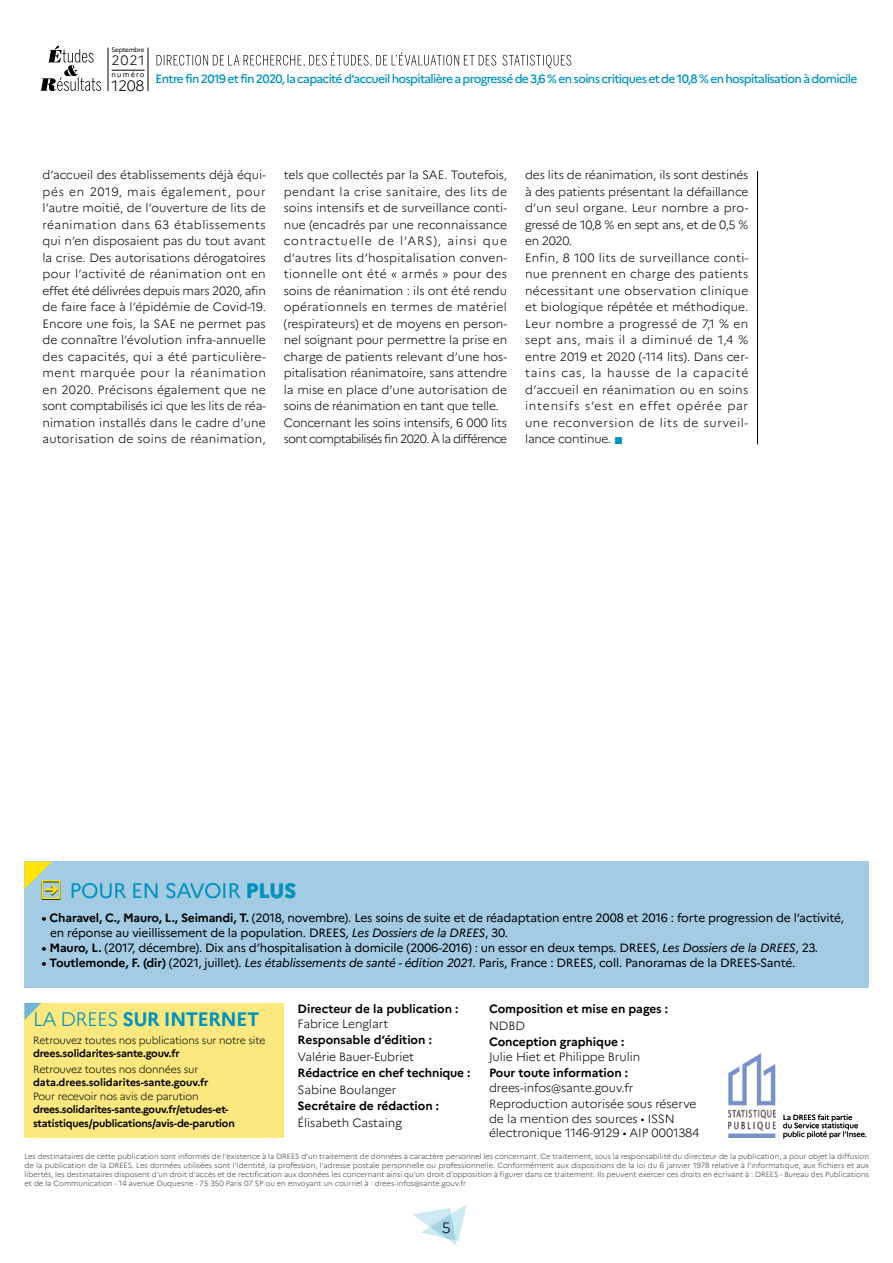
<style>
.page{position:relative;width:893px;height:1263px;background:#fff}
.page>*{position:absolute;margin:0;border:0;box-sizing:border-box;transform-origin:0 0}
.t1{font:21px "Marianne";letter-spacing:-.025em;color:#0091bc}
.t2{font:700 19.5px "Marianne";letter-spacing:-.035em;color:#0091bc}
.t3{font:300 15px "Marianne";color:#000}
.t4{font:300 13.5px "Marianne";color:#000}
.t5{font:300 12px/16.5px "Marianne";color:#000}
.t6{font:300 12px/16.5px "Marianne";letter-spacing:.02em;color:#000}
.t7{font:12px/15px "Marianne";letter-spacing:-.015em;color:#000}
.t8{font:700 12px "Marianne";letter-spacing:-.005em;color:#000}
.t9{font:500 12px "Marianne";letter-spacing:-.05em;color:#0091bc}
.t10{font:700 10.5px/13.5px "Marianne";letter-spacing:-.025em;color:#000}
.t11{font:300 10.5px "Marianne";letter-spacing:-.015em;color:#000}
.t12{font:700 10.5px "Marianne";letter-spacing:-.005em;color:#000}
.t13{font:300 7.5px/9px "Marianne";color:#3a3a39;text-align:justify}
.t14{font:7.35px/8.4px "Marianne";letter-spacing:-.01em;color:#000}
.t15{font:7.2px "Marianne";letter-spacing:.16em;color:#000}
.t16{font:6.45px "Marianne";letter-spacing:-.04em;color:#000}
.s1{color:#0091bc}
.s2{font-weight:800}
.s3{font-weight:700}
.s4{font-style:italic}
.s5{font-weight:300}
</style>
<div class="page">
<hr style="left:108px;top:48px;width:1px;height:43px;background:#000">
<hr style="left:148px;top:48px;width:1px;height:43px;background:#000">
<svg style="left:157px;top:52px;width:414px;height:16px"></svg>
<svg style="left:40px;top:46px;width:61px;height:45px"></svg>
<svg style="left:412px;top:1204px;width:55px;height:41px"></svg>
<div style="left:25px;top:1003px;width:259px;height:134px;background:#fbe87f"></div>
<img style="left:729px;top:1053px;width:46px;height:84px">
<svg style="left:783px;top:1114px;width:83px;height:24px"></svg>
<hr style="left:112px;top:70px;width:33px;height:1px;background:#000">
<svg style="left:25px;top:1003px;width:17px;height:17px"></svg>
<hr style="left:757px;top:171px;width:1px;height:273px;background:#000">
<div style="left:25px;top:861px;width:844px;height:127px;background:#a3cbe3"></div>
<svg style="left:25px;top:861px;width:36px;height:39px"></svg>
<p class="t16" style="left:112px;top:46px;width:34px">Septembre</p>
<p class="t4" style="left:112px;top:52px;width:34px">2021</p>
<p class="t15" style="left:112px;top:70px;width:34px">numéro</p>
<p class="t3" style="left:112px;top:76px;width:34px">1208</p>
<p class="t9" style="left:156px;top:71px;width:703px">Entre fin 2019 et fin 2020, la capacité d’accueil hospitalière a progressé de 3,6 % en soins critiques et de 10,8 % en hospitalisation à domicile</p>
<p class="t5" style="left:43px;top:167px;width:225px;text-align:justify">d’accueil des établissements déjà équi&shy;pés en 2019, mais également, pour l’autre moitié, de l’ouverture de lits de réanimation dans 63 établissements qui n’en disposaient pas du tout avant la crise. Des autorisations dérogatoires pour l’activité de réanimation ont en effet été délivrées depuis mars 2020, afin de faire face à l’épidémie de Covid-19.<br>Encore une fois, la SAE ne permet pas de connaître l’évolution infra-annuelle des capacités, qui a été particulière&shy;ment marquée pour la réanimation en 2020. Précisons également que ne sont comptabilisés ici que les lits de réa&shy;nimation installés dans le cadre d’une autorisation de soins de réanimation,</p>
<p class="t5" style="left:284px;top:167px;width:225px">tels que collectés par la SAE. Toutefois, pendant la crise sanitaire, des lits de soins intensifs et de surveillance conti&shy;nue (encadrés par une reconnaissance contractuelle de l’ARS), ainsi que d’autres lits d’hospitalisation conven&shy;tionnelle ont été « armés » pour des soins de réanimation : ils ont été rendu opérationnels en termes de matériel (respirateurs) et de moyens en person&shy;nel soignant pour permettre la prise en charge de patients relevant d’une hos&shy;pitalisation réanimatoire, sans attendre la mise en place d’une autorisation de soins de réanimation en tant que telle.<br>Concernant les soins intensifs, 6 000 lits sont comptabilisés fin 2020. À la différence</p>
<p class="t6" style="left:525px;top:167px;width:225px">des lits de réanimation, ils sont destinés à des patients présentant la défaillance d’un seul organe. Leur nombre a pro&shy;gressé de 10,8 % en sept ans, et de 0,5 % en 2020.<br>Enfin, 8 100 lits de surveillance conti&shy;nue prennent en charge des patients nécessitant une observation clinique et biologique répétée et méthodique.<br>Leur nombre a progressé de 7,1 % en sept ans, mais il a diminué de 1,4 % entre 2019 et 2020 (-114 lits). Dans cer&shy;tains cas, la hausse de la capacité d’accueil en réanimation ou en soins intensifs s’est en effet opérée par une reconversion de lits de surveil&shy;lance continue. <span class="s1">■</span></p>
<h1 class="t1" style="left:70px;top:878px;width:228px">POUR EN SAVOIR <span class="s2">PLUS</span></h1>
<p class="t7" style="left:50px;top:910px;width:796px;text-indent:-8px"><span class="s3">• Charavel, C., Mauro, L., Seimandi, T.</span> (2018, novembre). Les soins de suite et de réadaptation entre 2008 et 2016 : forte progression de l’activité, en réponse au vieillissement de la population. DREES, <span class="s4">Les Dossiers de la DREES</span>, 30.</p>
<p class="t7" style="left:42px;top:940px;width:778px"><span class="s3">• Mauro, L.</span> (2017, décembre). Dix ans d’hospitalisation à domicile (2006-2016) : un essor en deux temps. DREES, <span class="s4">Les Dossiers de la DREES</span>, 23.</p>
<p class="t7" style="left:42px;top:955px;width:755px"><span class="s3">• Toutlemonde, F. (dir)</span> (2021, juillet). <span class="s4">Les établissements de santé - édition 2021</span>. Paris, France : DREES, coll. Panoramas de la DREES-Santé.</p>
<p class="t8" style="left:298px;top:1002px;width:162px">Directeur de la publication :</p>
<p class="t5" style="left:298px;top:1015px;width:92px">Fabrice Lenglart</p>
<p class="t8" style="left:298px;top:1033px;width:136px">Responsable d’édition :</p>
<p class="t5" style="left:298px;top:1048px;width:118px">Valérie Bauer-Eubriet</p>
<p class="t8" style="left:298px;top:1066px;width:174px">Rédactrice en chef technique :</p>
<p class="t5" style="left:298px;top:1081px;width:100px">Sabine Boulanger</p>
<p class="t8" style="left:298px;top:1099px;width:143px">Secrétaire de rédaction :</p>
<p class="t5" style="left:298px;top:1114px;width:106px">Élisabeth Castaing</p>
<p class="t8" style="left:489px;top:1002px;width:180px">Composition et mise en pages :</p>
<p class="t5" style="left:489px;top:1017px;width:37px">NDBD</p>
<p class="t8" style="left:489px;top:1035px;width:137px">Conception graphique :</p>
<p class="t5" style="left:489px;top:1048px;width:153px">Julie Hiet et Philippe Brulin</p>
<p class="t8" style="left:489px;top:1066px;width:141px">Pour toute information :</p>
<p class="t5" style="left:489px;top:1079px;width:209px">drees-infos@sante.gouv.fr<br>Reproduction autorisée sous réserve</p>
<p class="t5" style="left:489px;top:1111px;width:212px;line-height:14.4px">de la mention des sources • ISSN électronique 1146-9129 • AIP 0001384</p>
<p class="t14" style="left:783px;top:1113px;width:85px">La DREES fait partie<br>du Service statistique public piloté par l’Insee.</p>
<h2 class="t2" style="left:33px;top:1007px;width:228px"><span class="s5">LA DREES</span> SUR INTERNET</h2>
<p class="t11" style="left:33px;top:1033px;width:234px">Retrouvez toutes nos publications sur notre site</p>
<p class="t10" style="left:33px;top:1047px;width:148px">drees.solidarites-sante.gouv.fr</p>
<p class="t11" style="left:33px;top:1063px;width:167px">Retrouvez toutes nos données sur</p>
<p class="t12" style="left:33px;top:1076px;width:177px">data.drees.solidarites-sante.gouv.fr</p>
<p class="t11" style="left:33px;top:1090px;width:167px">Pour recevoir nos avis de parution</p>
<p class="t10" style="left:33px;top:1103px;width:203px">drees.solidarites-sante.gouv.fr/etudes-et&shy;statistiques/publications/avis-de-parution</p>
<p class="t13" style="left:25px;top:1151px;width:846px">Les destinataires de cette publication sont informés de l’existence à la DREES d’un traitement de données à caractère personnel les concernant. Ce traitement, sous la responsabilité du directeur de la publication, a pour objet la diffusion de la publication de la DREES. Les données utilisées sont l’identité, la profession, l’adresse postale personnelle ou professionnelle. Conformément aux dispositions de la loi du 6 janvier 1978 relative à l’informatique, aux fichiers et aux libertés, les destinataires disposent d’un droit d’accès et de rectification aux données les concernant ainsi qu’un droit d’opposition à figurer dans ce traitement. Ils peuvent exercer ces droits en écrivant à : DREES - Bureau des Publications et de la Communication - 14 avenue Duquesne - 75 350 Paris 07 SP ou en envoyant un courriel à : drees-infos@sante.gouv.fr</p>
<p class="t3" style="left:442px;top:1218px;width:10px">5</p>
</div>
